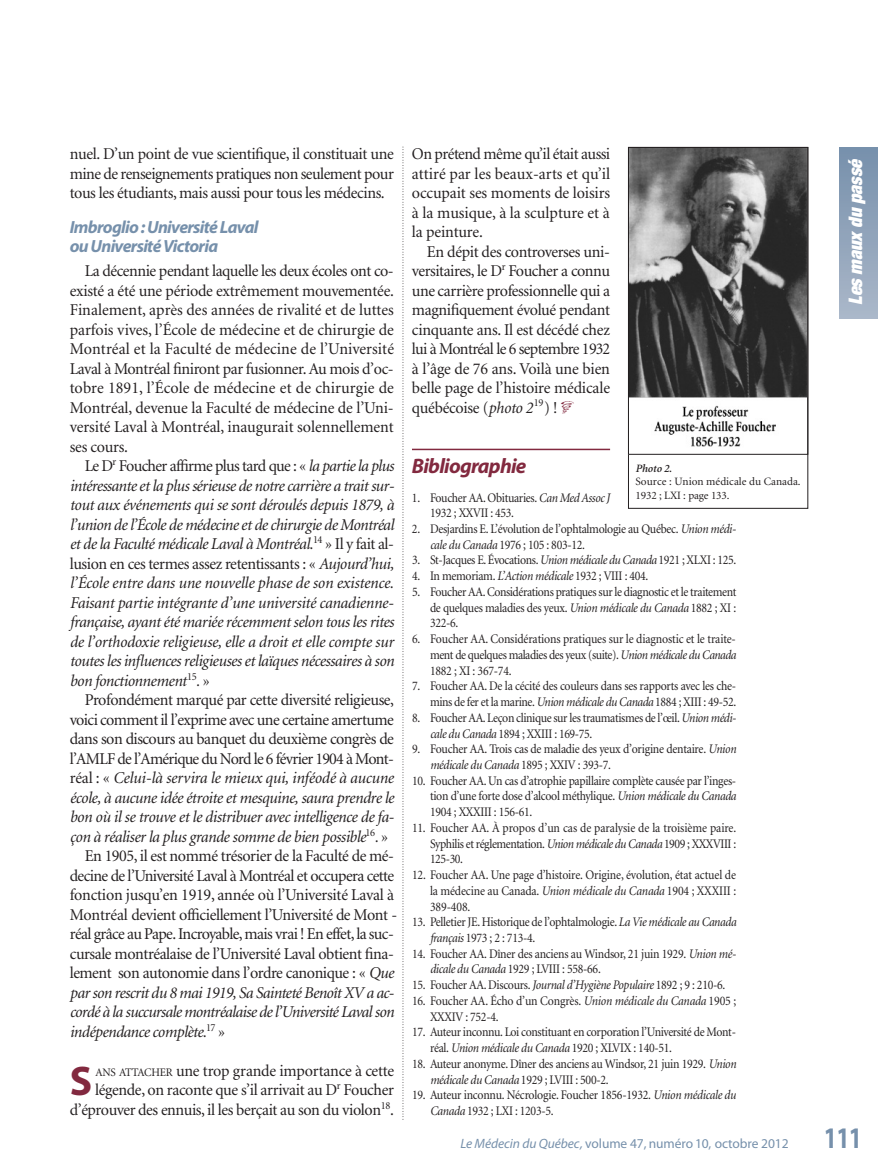
<style>
.page{position:relative;width:878px;height:1175px;background:#fff}
.page>*{position:absolute;margin:0;border:0;box-sizing:border-box;transform-origin:0 0}
.t1{font:700 41.55px "Myriad Pro";color:#82293f}
.t2{font:700 30px "Myriad Pro";color:#7690ab;scale:.8 1}
.t3{font:italic 700 21px "Myriad Pro";letter-spacing:-.035em;color:#82293f}
.t4{font:italic 900 expanded 18.75px "Helvetica Neue";color:#fff}
.t5{font:italic 700 17.7px/19.5px "Myriad Pro";letter-spacing:-.04em;color:#7690ab}
.t6{font:16.5px/19.5px "Minion";letter-spacing:-.025em;color:#231f20;text-align:justify}
.t7{font:italic 16.5px/19.5px "Minion";letter-spacing:-.025em;color:#231f20;text-align:justify}
.t8{font:16.5px "Minion";letter-spacing:-.045em;color:#231f20}
.t9{font:13.5px "Myriad Pro";letter-spacing:-.005em;color:#7690ab}
.t10{font:13.2px/15.8px "Minion";letter-spacing:-.025em;color:#231f20;scale:.9 1}
.t11{font:11.25px/13.5px "Minion";color:#231f20}
.t12{font:italic 600 11.25px "Minion";letter-spacing:-.01em;color:#231f20}
.s1{font-style:normal}
.s2{font-style:italic}
.s3{font-size:11.55px}
</style>
<div class="page">
<hr style="left:412px;top:448px;width:198px;height:2px;background:#82293f">
<svg style="left:402px;top:147px;width:1px;height:973px"></svg>
<div style="left:839px;top:147px;width:39px;height:171px;background:linear-gradient(to bottom,#7690ab,#aab7c9)"></div>
<img style="left:630px;top:149px;width:176px;height:298px">
<div style="left:628px;top:147px;width:180px;height:307px;border:1px solid #231f20"></div>
<p class="t6" style="left:70px;top:145px;width:325px">nuel. D’un point de vue scientifique, il constituait une mine de renseignements pra ti ques non seulement pour tous les étudiants, mais aussi pour tous les médecins.</p>
<h3 class="t5" style="left:70px;top:218px;width:190px">Imbroglio : Université Laval ou Université Victoria</h3>
<p class="t6" style="left:70px;top:262px;width:326px;text-indent:15px">La décennie pendant laquelle les deux écoles ont co&shy;existé a été une période extrêmement mouvementée.<br>Finalement, après des années de rivalité et de luttes parfois vives, l’École de médecine et de chirurgie de Montréal et la Faculté de médecine de l’Uni versité Laval à Montréal finiront par fusionner. Au mois d’oc&shy;tobre 1891, l’École de médecine et de chirurgie de Montréal, devenue la Faculté de médecine de l’Uni - versité Laval à Montréal, inaugurait solennellement ses cours.</p>
<p class="t7" style="left:70px;top:457px;width:326px;text-indent:15px"><span class="s1">Le D</span><sup>r</sup> <span class="s1">Foucher affirme plus tard que : «</span> la partie la plus intéressante et la plus sérieuse de notre carrière a trait sur&shy;tout aux événements qui se sont déroulés depuis 1879, à l’union de l’École de médecine et de chirurgie de Mont réal et de la Faculté médicale Laval à Montréal.<sup>14</sup> <span class="s1">» Il y fait al&shy;lusion en ces termes assez retentissants : «</span> Au jour d’hui, l’École entre dans une nouvelle phase de son existence.<br>Faisant partie intégrante d’une université canadienne&shy;française, ayant été mariée récemment selon tous les rites de l’orthodoxie religieuse, elle a droit et elle compte sur toutes les influences religieuses et laïques nécessaires à son bon fonctionnement<sup>15</sup>. <span class="s1">»</span></p>
<p class="t6" style="left:85px;top:691px;width:311px">Profondément marqué par cette diversité religieuse,</p>
<p class="t6" style="left:70px;top:711px;width:326px">voici comment il l’exprime avec une certaine amertume</p>
<p class="t6" style="left:70px;top:730px;width:326px">dans son discours au banquet du deuxième congrès de</p>
<p class="t8" style="left:70px;top:752px;width:326px">l’AMLF de l’Amérique du Nord le 6 février 1904 à Mont -</p>
<p class="t7" style="left:70px;top:769px;width:325px"><span class="s1">réal : «</span> Celui-là servira le mieux qui, inféodé à aucune</p>
<p class="t7" style="left:70px;top:789px;width:326px">école, à aucune idée étroite et mesquine, saura prendre le</p>
<p class="t7" style="left:70px;top:808px;width:326px">bon où il se trouve et le distribuer avec intelligence de fa-</p>
<p class="t7" style="left:70px;top:828px;width:320px">çon à réaliser la plus grande somme de bien possible<sup>16</sup>. <span class="s1">»</span></p>
<p class="t6" style="left:85px;top:847px;width:311px">En 1905, il est nommé trésorier de la Faculté de mé-</p>
<p class="t6" style="left:70px;top:867px;width:326px">decine de l’Université Laval à Montréal et occupera cette</p>
<p class="t6" style="left:70px;top:886px;width:326px">fonction jus qu’en 1919, année où l’Uni ver sité Laval à</p>
<p class="t6" style="left:70px;top:906px;width:329px">Montréal devient officiellement l’Univer si té de Mont -</p>
<p class="t6" style="left:70px;top:925px;width:325px">réal grâce au Pape. In croya ble, mais vrai ! En effet, la suc-</p>
<p class="t6" style="left:70px;top:945px;width:325px">cursale montréalaise de l’Uni versité Laval obtient fina-</p>
<p class="t6" style="left:70px;top:964px;width:326px">lement son autonomie dans l’ordre canonique : « <span class="s2">Que</span></p>
<p class="t7" style="left:70px;top:984px;width:326px">par son rescrit du 8 mai 1919, Sa Sain teté Benoît XV a ac-</p>
<p class="t7" style="left:70px;top:1003px;width:326px">cordé à la succursale montréalaise de l’Uni ver sité Laval son</p>
<p class="t7" style="left:70px;top:1023px;width:157px">indépendance complète.<sup>17</sup> <span class="s1">»</span></p>
<h1 class="t1" style="left:70px;top:1065px;width:24px">S</h1>
<p class="t6" style="left:70px;top:1062px;width:326px;text-align:right"><span class="s3">ANS ATTACHER</span> une trop grande importance à cette légende, on raconte que s’il arrivait au D<sup>r</sup> Foucher d’éprouver des ennuis, il les berçait au son du violon<sup>18</sup>.</p>
<p class="t6" style="left:412px;top:145px;width:200px">On prétend même qu’il était aussi attiré par les beaux-arts et qu’il occupait ses moments de loisirs à la musique, à la sculpture et à la peinture.</p>
<p class="t6" style="left:412px;top:243px;width:200px;text-indent:15px">En dépit des controverses uni&shy;versitaires, le D<sup>r</sup> Foucher a connu une carrière professionnelle qui a magnifiquement évolué pendant cinquante ans. Il est décédé chez lui à Mont réal le 6 septem bre 1932 à l’âge de 76 ans. Voilà une bien belle page de l’histoire médicale québécoise (<span class="s2">photo 2</span><sup>19</sup>) !</p>
<h3 class="t4" style="left:848px;top:305px;width:146px;rotate:-90deg">Les maux du passé</h3>
<h3 class="t3" style="left:412px;top:458px;width:116px">Bibliographie</h3>
<p class="t10" style="left:430px;top:490px;width:202px;text-indent:-18px">1. Foucher AA. Obituaries. <span class="s2">Can Med Assoc J<br></span>1932 ; XXVII : 453.</p>
<p class="t10" style="left:430px;top:522px;width:340px;text-indent:-18px">2. Desjardins E. L’évolution de l’ophtalmologie au Québec. <span class="s2">Union médi&shy;cale du Canada</span> 1976 ; 105 : 803-12.</p>
<p class="t10" style="left:412px;top:553px;width:362px">3. St-Jacques E. Évocations. <span class="s2">Union médicale du Canada</span> 1921 ; XLXI : 125.</p>
<p class="t10" style="left:412px;top:569px;width:264px">4. In memoriam. <span class="s2">L’Action médicale</span> 1932 ; VIII : 404.</p>
<p class="t10" style="left:430px;top:585px;width:342px;text-align:justify;text-indent:-18px">5. Foucher AA. Considérations pratiques sur le diagnostic et le traitement de quelques maladies des yeux. <span class="s2">Union médicale du Canada</span> 1882 ; XI :<br>322-6.</p>
<p class="t10" style="left:430px;top:632px;width:342px;text-align:justify;text-indent:-18px">6. Foucher AA. Considérations pratiques sur le diagnostic et le traite&shy;ment de quelques maladies des yeux (suite). <span class="s2">Union médicale du Canada </span>1882 ; XI : 367-74.</p>
<p class="t10" style="left:412px;top:679px;width:362px;text-align:right">7. Foucher AA. De la cécité des couleurs dans ses rapports avec les che&shy;mins de fer et la marine. <span class="s2">Union médicale du Canada</span> 1884 ; XIII : 49-52.</p>
<p class="t10" style="left:430px;top:710px;width:340px;text-indent:-18px">8. Foucher AA. Leçon clinique sur les traumatismes de l’œil. <span class="s2">Union médi&shy;cale du Canada</span> 1894 ; XXIII : 169-75.</p>
<p class="t10" style="left:430px;top:742px;width:342px;text-indent:-18px">9. Foucher AA. Trois cas de maladie des yeux d’origine dentaire. <span class="s2">Union médicale du Canada</span> 1895 ; XXIV : 393-7.</p>
<p class="t10" style="left:430px;top:773px;width:342px;text-align:justify;text-indent:-18px">10. Foucher AA. Un cas d’atrophie papillaire complète causée par l’inges&shy;tion d’une forte dose d’alcool méthylique. <span class="s2">Union médicale du Canada </span>1904 ; XXXIII : 156-61.</p>
<p class="t10" style="left:430px;top:821px;width:342px;text-align:justify;text-indent:-18px">11. Foucher AA. À propos d’un cas de paralysie de la troisième paire.<br>Syphilis et réglementation. <span class="s2">Union médicale du Canada</span> 1909 ; XXXVIII :<br>125-30.</p>
<p class="t10" style="left:430px;top:868px;width:342px;text-align:justify;text-indent:-18px">12. Foucher AA. Une page d’histoire. Origine, évolution, état actuel de la médecine au Canada. <span class="s2">Union médicale du Canada</span> 1904 ; XXXIII :<br>389-408.</p>
<p class="t10" style="left:430px;top:915px;width:342px;text-indent:-18px">13. Pelletier JE. Historique de l’ophtalmologie. <span class="s2">La Vie médicale au Canada français</span> 1973 ; 2 : 713-4.</p>
<p class="t10" style="left:430px;top:946px;width:340px;text-indent:-18px">14. Foucher AA. Dîner des anciens au Windsor, 21 juin 1929. <span class="s2">Union mé&shy;dicale du Canada</span> 1929 ; LVIII : 558-66.</p>
<p class="t10" style="left:412px;top:978px;width:349px">15. Foucher AA. Discours. <span class="s2">Journal d’Hygiène Populaire</span> 1892 ; 9 : 210-6.</p>
<p class="t10" style="left:430px;top:993px;width:341px;text-indent:-18px">16. Foucher AA. Écho d’un Congrès. <span class="s2">Union médicale du Canada</span> 1905 ;<br>XXXIV : 752-4.</p>
<p class="t10" style="left:430px;top:1025px;width:341px;text-indent:-18px">17. Auteur inconnu. Loi constituant en corporation l’Uni ver sité de Mont - réal. <span class="s2">Union médicale du Canada</span> 1920 ; XLVIX : 140-51.</p>
<p class="t10" style="left:430px;top:1056px;width:341px;text-indent:-18px">18. Auteur anonyme. Dîner des anciens au Windsor, 21 juin 1929. <span class="s2">Union médicale du Canada</span> 1929 ; LVIII : 500-2.</p>
<p class="t10" style="left:430px;top:1088px;width:341px;text-indent:-18px">19. Auteur inconnu. Nécrologie. Foucher 1856-1932. <span class="s2">Union médicale du<br>Canada</span> 1932 ; LXI : 1203-5.</p>
<p class="t9" style="left:460px;top:1138px;width:329px"><span class="s2">Le Médecin du Québec,</span> volume 47, numéro 10, octobre 2012</p>
<h2 class="t2" style="left:823px;top:1126px;width:49px">111</h2>
<p class="t12" style="left:635px;top:463px;width:38px">Photo 2.</p>
<p class="t11" style="left:635px;top:475px;width:166px">Source : Union médicale du Canada.<br>1932 ; LXI : page 133.</p>
</div>
